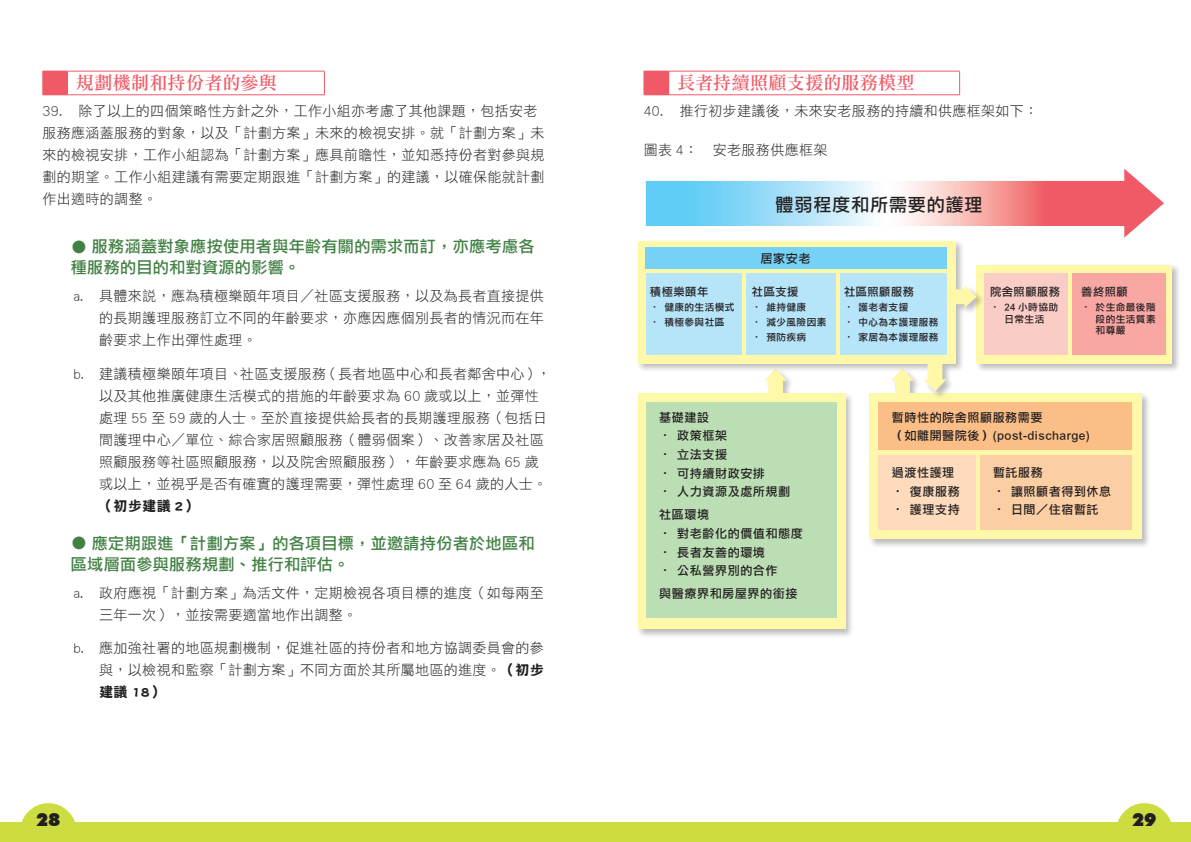
<style>
.page{position:relative;width:1191px;height:842px;background:#fff}
.page>*{position:absolute;margin:0;border:0;box-sizing:border-box;transform-origin:0 0}
.t1{font:18px "DF Li Song Md HK BF";letter-spacing:.02em;color:#f05a67}
.t2{font:18px "DF Li Hei Md HK BF";letter-spacing:.05em;color:#231f20}
.t3{font:900 18px "Futura BT";color:#231f20}
.t4{font:16px/21px "DF Li Hei Md HK BF";letter-spacing:.025em;color:#428144}
.t5{font:14px/22px "DF Hei Lt HKP BF";letter-spacing:.025em;color:#231f20}
.t6{font:14px "DF Bang Shu W8 WINP BF";letter-spacing:.025em;color:#231f20}
.t7{font:12px/22.9px "DF Li Hei Md HK BF";letter-spacing:.05em;color:#231f20}
.t8{font:11.2px "DF Li Hei Md HK BF";letter-spacing:.05em;color:#231f20}
.t9{font:9.6px/11.5px "DF Li Hei Md HK BF";letter-spacing:.05em;color:#231f20;text-align:center}
.s1{font-family:"DF Bang Shu W8 WINP BF"}
</style>
<div class="page">
<div style="left:0;top:823px;width:595px;height:19px;background:#cddc41"></div>
<div style="left:595px;top:823px;width:596px;height:19px;background:#cddc41"></div>
<svg style="left:20px;top:803px;width:57px;height:20px"></svg>
<svg style="left:1116px;top:803px;width:56px;height:20px"></svg>
<hr style="left:67px;top:71px;width:258px;height:1px;background:#f05a67">
<svg style="left:324px;top:71px;width:1px;height:24px"></svg>
<hr style="left:67px;top:95px;width:258px;height:1px;background:#f05a67">
<svg style="left:43px;top:71px;width:25px;height:25px"></svg>
<div style="left:975px;top:263px;width:206px;height:110px;background:#231f20;opacity:.3"></div>
<div style="left:976px;top:265px;width:196px;height:98px;background:#fff8a8"></div>
<div style="left:636px;top:368px;width:218px;height:271px;background:#231f20;opacity:.3"></div>
<div style="left:638px;top:393px;width:207px;height:236px;background:#fff8a8"></div>
<div style="left:868px;top:368px;width:283px;height:180px;background:#231f20;opacity:.3"></div>
<div style="left:869px;top:393px;width:272px;height:146px;background:#fff8a8"></div>
<svg style="left:646px;top:169px;width:518px;height:69px"></svg>
<div style="left:636px;top:240px;width:349px;height:160px;background:#231f20;opacity:.3"></div>
<div style="left:638px;top:241px;width:317px;height:122px;background:#fff8a8"></div>
<svg style="left:955px;top:285px;width:21px;height:23px"></svg>
<svg style="left:923px;top:363px;width:23px;height:28px"></svg>
<div style="left:646px;top:273px;width:95px;height:82px;background:#b6e4f9"></div>
<div style="left:646px;top:248px;width:301px;height:21px;background:#75d1f6"></div>
<div style="left:746px;top:273px;width:90px;height:82px;background:#b6e4f9"></div>
<div style="left:840px;top:273px;width:107px;height:82px;background:#b6e4f9"></div>
<div style="left:983px;top:273px;width:84px;height:82px;background:#faccc6"></div>
<div style="left:1072px;top:273px;width:93px;height:82px;background:#f8a7a3"></div>
<div style="left:646px;top:402px;width:190px;height:216px;background:#bbdeb4"></div>
<div style="left:878px;top:402px;width:253px;height:47px;background:#fbbe86"></div>
<div style="left:878px;top:455px;width:97px;height:74px;background:#fddbbc"></div>
<div style="left:980px;top:455px;width:151px;height:74px;background:#fccea3"></div>
<hr style="left:668px;top:71px;width:292px;height:1px;background:#f05a67">
<svg style="left:959px;top:71px;width:1px;height:24px"></svg>
<hr style="left:668px;top:95px;width:292px;height:1px;background:#f05a67">
<svg style="left:643px;top:71px;width:26px;height:25px"></svg>
<p class="t1" style="left:76px;top:74px;width:202px">規劃機制和持份者的參與</p>
<p class="t5" style="left:43px;top:100px;width:503px">39. 除了以上的四個策略性方針之外，工作小組亦考慮了其他課題，包括安老服務應涵蓋服務的對象，以及「計劃方案」未來的檢視安排。就「計劃方案」未來的檢視安排，工作小組認為「計劃方案」應具前瞻性，並知悉持份者對參與規劃的期望。工作小組建議有需要定期跟進「計劃方案」的建議，以確保能就計劃作出適時的調整。</p>
<p class="t4" style="left:71px;top:237px;width:465px">● 服務涵蓋對象應按使用者與年齡有關的需求而訂，亦應考慮各種服務的目的和對資源的影響。</p>
<p class="t5" style="left:99px;top:285px;width:446px;text-align:justify;text-indent:-26px">a. 具體來說，應為積極樂頤年項目／社區支援服務，以及為長者直接提供的長期護理服務訂立不同的年齡要求，亦應因應個別長者的情況而在年齡要求上作出彈性處理。</p>
<p class="t5" style="left:99px;top:363px;width:453px;text-indent:-26px">b. 建議積極樂頤年項目、社區支援服務（長者地區中心和長者鄰舍中心），以及其他推廣健康生活模式的措施的年齡要求為 60 歲或以上，並彈性處理 55 至 59 歲的人士。至於直接提供給長者的長期護理服務（包括日間護理中心／單位、綜合家居照顧服務（體弱個案）、改善家居及社區照顧服務等社區照顧服務，以及院舍照顧服務），年齡要求應為 65 歲或以上，並視乎是否有確實的護理需要，彈性處理 60 至 64 歲的人士。</p>
<p class="t6" style="left:99px;top:498px;width:100px">（初步建議 2）</p>
<p class="t4" style="left:71px;top:533px;width:465px">● 應定期跟進「計劃方案」的各項目標，並邀請持份者於地區和區域層面參與服務規劃、推行和評估。</p>
<p class="t5" style="left:99px;top:582px;width:446px;text-indent:-26px">a. 政府應視「計劃方案」為活文件，定期檢視各項目標的進度（如每兩至三年一次），並按需要適當地作出調整。</p>
<p class="t5" style="left:74px;top:637px;width:472px;text-align:right">b. 應加強社署的地區規劃機制，促進社區的持份者和地方協調委員會的參與，以檢視和監察「計劃方案」不同方面於其所屬地區的進度。<span class="s1">（初步</span></p>
<p class="t6" style="left:99px;top:685px;width:66px">建議 18）</p>
<p class="t1" style="left:677px;top:74px;width:239px">長者持續照顧支援的服務模型</p>
<p class="t5" style="left:643px;top:100px;width:396px">40. 推行初步建議後，未來安老服務的持續和供應框架如下：</p>
<p class="t5" style="left:643px;top:139px;width:185px">圖表 4：　安老服務供應框架</p>
<p class="t8" style="left:650px;top:286px;width:60px">積極樂頤年</p>
<p class="t9" style="left:650px;top:302px;width:86px">• 健康的生活模式</p>
<p class="t9" style="left:650px;top:317px;width:76px">• 積極參與社區</p>
<p class="t2" style="left:775px;top:196px;width:208px">體弱程度和所需要的護理</p>
<p class="t7" style="left:760px;top:247px;width:51px">居家安老</p>
<p class="t8" style="left:752px;top:286px;width:48px">社區支援</p>
<p class="t9" style="left:752px;top:302px;width:56px">• 維持健康</p>
<p class="t9" style="left:752px;top:317px;width:76px">• 減少風險因素</p>
<p class="t9" style="left:752px;top:332px;width:56px">• 預防疾病</p>
<p class="t8" style="left:844px;top:286px;width:71px">社區照顧服務</p>
<p class="t9" style="left:844px;top:302px;width:66px">• 護老者支援</p>
<p class="t9" style="left:844px;top:317px;width:96px">• 中心為本護理服務</p>
<p class="t9" style="left:844px;top:332px;width:96px">• 家居為本護理服務</p>
<p class="t8" style="left:990px;top:286px;width:71px">院舍照顧服務</p>
<p class="t9" style="left:990px;top:302px;width:69px">• 24 小時協助日常生活</p>
<p class="t8" style="left:1081px;top:286px;width:48px">善終照顧</p>
<p class="t9" style="left:1095px;top:302px;width:61px;text-align:justify;text-indent:-14px">• 於生命最後階段的生活質素和尊嚴</p>
<p class="t7" style="left:659px;top:406px;width:51px">基礎建設</p>
<p class="t7" style="left:659px;top:425px;width:69px">• 政策框架</p>
<p class="t7" style="left:659px;top:443px;width:69px">• 立法支援</p>
<p class="t7" style="left:659px;top:462px;width:107px">• 可持續財政安排</p>
<p class="t7" style="left:659px;top:481px;width:132px">• 人力資源及處所規劃社區環境</p>
<p class="t7" style="left:659px;top:522px;width:145px">• 對老齡化的價值和態度</p>
<p class="t7" style="left:659px;top:541px;width:107px">• 長者友善的環境</p>
<p class="t7" style="left:659px;top:560px;width:139px">• 公私營界別的合作<br>與醫療界和房屋界的銜接</p>
<p class="t7" style="left:892px;top:408px;width:199px;line-height:18.6px">暫時性的院舍照顧服務需要<br>（如離開醫院後）(post-discharge)</p>
<p class="t7" style="left:892px;top:461px;width:64px">過渡性護理</p>
<p class="t7" style="left:892px;top:480px;width:69px">• 復康服務</p>
<p class="t7" style="left:892px;top:499px;width:69px">• 護理支持</p>
<p class="t7" style="left:993px;top:461px;width:51px">暫託服務</p>
<p class="t7" style="left:993px;top:480px;width:120px">• 讓照顧者得到休息</p>
<p class="t7" style="left:993px;top:499px;width:107px">• 日間／住宿暫託</p>
<p class="t3" style="left:36px;top:808px;width:26px">28</p>
<p class="t3" style="left:1132px;top:808px;width:26px">29</p>
</div>
